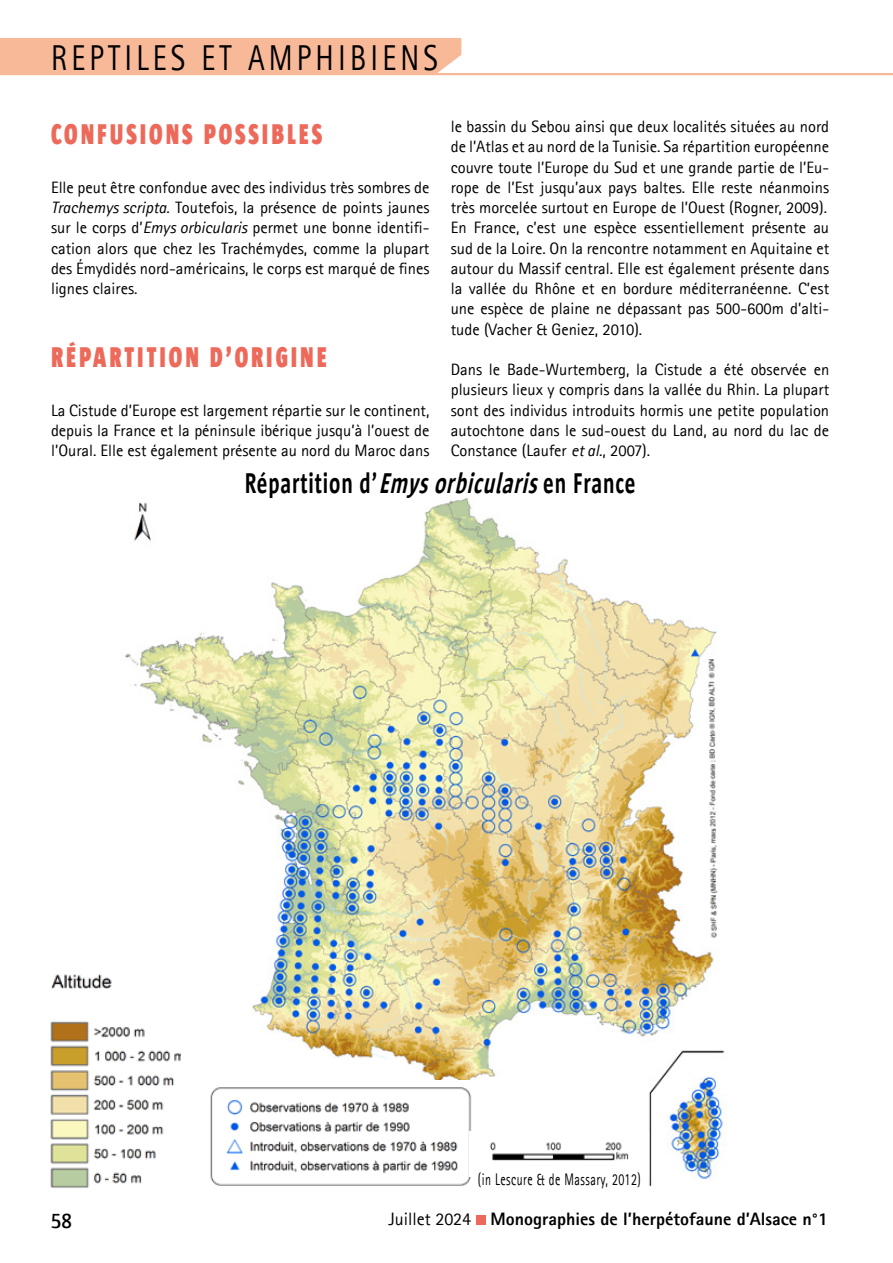
<style>
.page{position:relative;width:893px;height:1263px;background:#fff}
.page>*{position:absolute;margin:0;border:0;box-sizing:border-box;transform-origin:0 0}
.t1{font:36px "Rotis Sans Serif";letter-spacing:.14em;color:#000;scale:.83 1}
.t2{font:900 29.4px "Sun LF";letter-spacing:.14em;color:#ed6a5b;scale:.71 1}
.t3{font:700 29.4px "Sun LF";letter-spacing:.04em;color:#000;scale:.71 1}
.t4{font:600 21px "Sun LF";color:#000}
.t5{font:800 18px "Rotis Sans Serif";color:#000}
.t6{font:16.8px "Rotis Sans Serif";letter-spacing:.04em;color:#000;scale:.71 1}
.t7{font:16.5px/20.2px "Rotis Sans Serif";color:#000;text-align:justify}
.s1{font-family:"Rotis Sans Serif Italic 2"}
.s2{font-style:italic}
.s3{font-weight:400}
</style>
<div class="page">
<img style="left:124px;top:497px;width:601px;height:690px">
<img style="left:50px;top:971px;width:131px;height:217px">
<img style="left:201px;top:1081px;width:281px;height:106px">
<img style="left:470px;top:1132px;width:179px;height:44px">
<hr style="left:0;top:73px;width:893px;height:2px;background:#f8b999">
<div style="left:0;top:38px;width:461px;height:35px;background:#f8b999"></div>
<div style="left:476px;top:1215px;width:10px;height:10px;background:#ed6a5b"></div>
<h1 class="t1" style="left:51px;top:42px;width:468px">REPTILES ET AMPHIBIENS</h1>
<p class="t7" style="left:451px;top:118px;width:380px;text-align:left">le bassin du Sebou ainsi que deux localités situées au nord de l’Atlas et au nord de la Tunisie. Sa répartition européenne couvre toute l’Europe du Sud et une grande partie de l’Eu&shy;rope de l’Est jusqu’aux pays baltes. Elle reste néanmoins très morcelée surtout en Europe de l’Ouest (Rogner, 2009).<br>En France, c’est une espèce essentiellement présente au sud de la Loire. On la rencontre notamment en Aquitaine et autour du Massif central. Elle est également présente dans la vallée du Rhône et en bordure méditerranéenne. C’est une espèce de plaine ne dépassant pas 500-600m d’alti&shy;tude (Vacher &amp; Geniez, 2010).</p>
<p class="t7" style="left:451px;top:360px;width:380px">Dans le Bade-Wurtemberg, la Cistude a été observée en plusieurs lieux y compris dans la vallée du Rhin. La plupart sont des individus introduits hormis une petite population autochtone dans le sud-ouest du Land, au nord du lac de Constance (Laufer <span class="s1">et al</span>., 2007).</p>
<h2 class="t3" style="left:245px;top:467px;width:552px">Répartition d’<span class="s2">Emysorbicularis</span>en France</h2>
<h2 class="t2" style="left:51px;top:118px;width:383px">CONFUSIONS POSSIBLES</h2>
<p class="t7" style="left:51px;top:178px;width:380px">Elle peut être confondue avec des individus très sombres de <span class="s1">Trachemys scripta</span>. Toutefois, la présence de points jaunes sur le corps d’<span class="s1">Emys orbicularis</span> permet une bonne identifi&shy;cation alors que chez les Trachémydes, comme la plupart des Émydidés nord-américains, le corps est marqué de fines lignes claires.</p>
<h2 class="t2" style="left:51px;top:340px;width:390px">RÉPARTITION D’ORIGINE</h2>
<p class="t7" style="left:51px;top:401px;width:380px">La Cistude d’Europe est largement répartie sur le continent, depuis la France et la péninsule ibérique jusqu’à l’ouest de l’Oural. Elle est également présente au nord du Maroc dans</p>
<p class="t6" style="left:478px;top:1172px;width:231px">(in Lescure &amp; de Massary, 2012)</p>
<p class="t4" style="left:51px;top:1209px;width:22px">58</p>
<p class="t5" style="left:389px;top:1211px;width:441px"><span class="s3">Juillet 2024</span> Monographies de l’herpétofaune d’Alsace n°1</p>
</div>
